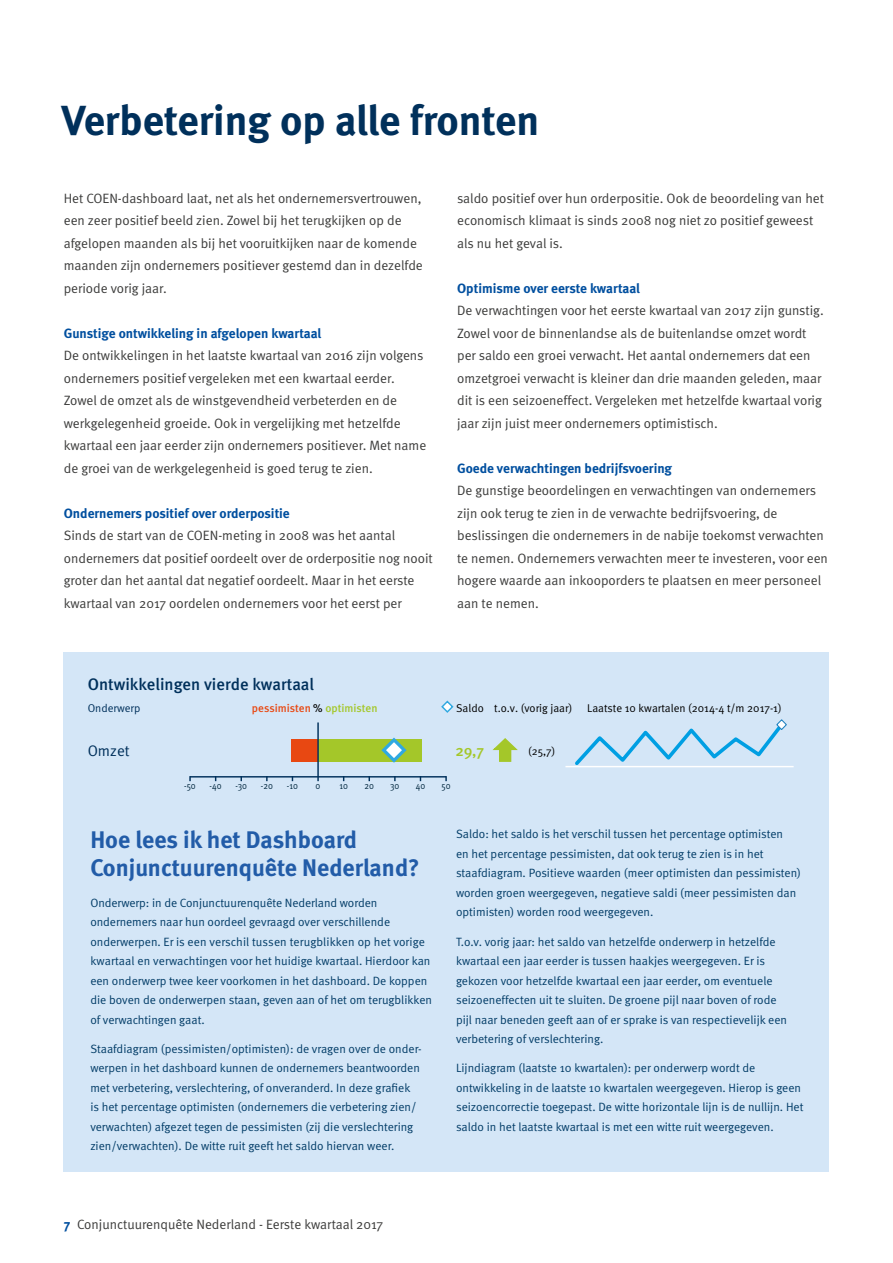
<style>
.page{position:relative;width:893px;height:1263px;background:#fff}
.page>*{position:absolute;margin:0;border:0;box-sizing:border-box;transform-origin:0 0}
.t1{font:700 42px "Meta";color:#00305b}
.t2{font:700 24px/27.5px "Meta";color:#225ca8}
.t3{font:500 16.65px "Meta";color:#00305b}
.t4{font:500 15.45px "Meta";color:#a4c729}
.t5{font:15.3px "Meta Normal";color:#00305b}
.t6{font:13.5px/22.5px "Meta Normal";color:#3c3c3b}
.t7{font:700 13.5px "Meta";color:#004f9f}
.t8{font:12px/19.5px "Meta Normal";color:#033d68}
.t9{font:11.25px "Meta Normal";color:#000}
.t10{font:500 11.25px "Meta";color:#e84812}
.t11{font:11.25px "Meta Normal";color:#00305b}
.t12{font:11.1px "Meta Normal";color:#000}
.t13{font:9.6px "Meta Normal";color:#00263d;scale:.9 1}
.s1{color:#000}
.s2{color:#a4c729}
.s3{font-family:"Meta";font-weight:700;color:#004f9f}
</style>
<div class="page">
<div style="left:64px;top:653px;width:765px;height:519px;background:#d4e6f7"></div>
<svg style="left:441px;top:700px;width:13px;height:13px"></svg>
<svg style="left:492px;top:738px;width:26px;height:24px"></svg>
<hr style="left:190px;top:776px;width:256px;height:1px;background:#00305b">
<div style="left:319px;top:739px;width:103px;height:22px;background:#a4c729"></div>
<div style="left:291px;top:739px;width:27px;height:22px;background:#e84812"></div>
<hr style="left:317px;top:722px;width:2px;height:55px;background:#00305b">
<hr style="left:565px;top:766px;width:229px;height:1px;background:#fff">
<svg style="left:572px;top:719px;width:216px;height:49px"></svg>
<svg style="left:379px;top:737px;width:30px;height:26px"></svg>
<h1 class="t1" style="left:62px;top:95px;width:479px">Verbetering op alle fronten</h1>
<p class="t6" style="left:64px;top:186px;width:361px">Het COEN-dashboard laat, net als het ondernemersvertrouwen, een zeer positief beeld zien. Zowel bij het terugkijken op de afgelopen maanden als bij het vooruitkijken naar de komende maanden zijn ondernemers positiever gestemd dan in dezelfde periode vorig jaar.</p>
<p class="t7" style="left:64px;top:325px;width:259px">Gunstige ontwikkeling in afgelopen kwartaal</p>
<p class="t6" style="left:64px;top:344px;width:364px">De ontwikkelingen in het laatste kwartaal van 2016 zijn volgens ondernemers positief vergeleken met een kwartaal eerder.<br>Zowel de omzet als de winstgevendheid verbeterden en de werkgelegenheid groeide. Ook in vergelijking met hetzelfde kwartaal een jaar eerder zijn ondernemers positiever. Met name de groei van de werkgelegenheid is goed terug te zien.</p>
<p class="t7" style="left:64px;top:505px;width:228px">Ondernemers positief over orderpositie</p>
<p class="t6" style="left:64px;top:524px;width:371px">Sinds de start van de COEN-meting in 2008 was het aantal ondernemers dat positief oordeelt over de orderpositie nog nooit groter dan het aantal dat negatief oordeelt. Maar in het eerste kwartaal van 2017 oordelen ondernemers voor het eerst per</p>
<p class="t6" style="left:457px;top:186px;width:368px">saldo positief over hun orderpositie. Ook de beoordeling van het economisch klimaat is sinds 2008 nog niet zo positief geweest als nu het geval is.</p>
<p class="t7" style="left:457px;top:280px;width:184px">Optimisme over eerste kwartaal</p>
<p class="t6" style="left:457px;top:299px;width:368px">De verwachtingen voor het eerste kwartaal van 2017 zijn gunstig.<br>Zowel voor de binnenlandse als de buitenlandse omzet wordt per saldo een groei verwacht. Het aantal ondernemers dat een omzetgroei verwacht is kleiner dan drie maanden geleden, maar dit is een seizoeneffect. Vergeleken met hetzelfde kwartaal vorig jaar zijn juist meer ondernemers optimistisch.</p>
<p class="t7" style="left:457px;top:460px;width:216px">Goede verwachtingen bedrijfsvoering</p>
<p class="t6" style="left:457px;top:479px;width:372px">De gunstige beoordelingen en verwachtingen van ondernemers zijn ook terug te zien in de verwachte bedrijfsvoering, de beslissingen die ondernemers in de nabije toekomst verwachten te nemen. Ondernemers verwachten meer te investeren, voor een hogere waarde aan inkooporders te plaatsen en meer personeel aan te nemen.</p>
<p class="t3" style="left:88px;top:675px;width:228px">Ontwikkelingen vierde kwartaal</p>
<p class="t11" style="left:88px;top:702px;width:54px">Onderwerp</p>
<p class="t9" style="left:456px;top:702px;width:117px">Saldo t.o.v. (vorig jaar)</p>
<p class="t9" style="left:587px;top:702px;width:196px">Laatste 10 kwartalen (2014-4 t/m 2017-1)</p>
<p class="t10" style="left:252px;top:702px;width:127px">pessimisten <span class="s1">%</span> <span class="s2">optimisten</span></p>
<p class="t5" style="left:88px;top:742px;width:43px">Omzet</p>
<p class="t4" style="left:456px;top:742px;width:30px">29,7</p>
<p class="t12" style="left:528px;top:744px;width:28px">(25,7)</p>
<p class="t13" style="left:184px;top:780px;width:14px">-50</p>
<p class="t13" style="left:210px;top:780px;width:15px">-40</p>
<p class="t13" style="left:235px;top:780px;width:15px">-30</p>
<p class="t13" style="left:261px;top:780px;width:15px">-20</p>
<p class="t13" style="left:287px;top:780px;width:14px">-10</p>
<p class="t13" style="left:316px;top:780px;width:7px">0</p>
<p class="t13" style="left:339px;top:780px;width:11px">10</p>
<p class="t13" style="left:364px;top:780px;width:12px">20</p>
<p class="t13" style="left:390px;top:780px;width:12px">30</p>
<p class="t13" style="left:416px;top:780px;width:12px">40</p>
<p class="t13" style="left:441px;top:780px;width:12px">50</p>
<h2 class="t2" style="left:90px;top:826px;width:331px">Hoe lees ik het Dashboard<br>Conjunctuurenquête Nederland?</h2>
<p class="t8" style="left:90px;top:892px;width:343px">Onderwerp: in de Conjunctuurenquête Nederland worden ondernemers naar hun oordeel gevraagd over verschillende onderwerpen. Er is een verschil tussen terugblikken op het vorige kwartaal en verwachtingen voor het huidige kwartaal. Hierdoor kan een onderwerp twee keer voorkomen in het dashboard. De koppen die boven de onderwerpen staan, geven aan of het om terugblikken of verwachtingen gaat.</p>
<p class="t8" style="left:90px;top:1039px;width:332px">Staafdiagram (pessimisten/optimisten): de vragen over de onder&shy;werpen in het dashboard kunnen de ondernemers beantwoorden met verbetering, verslechtering, of onveranderd. In deze grafiek is het percentage optimisten (ondernemers die verbetering zien/ verwachten) afgezet tegen de pessimisten (zij die verslechtering zien/verwachten). De witte ruit geeft het saldo hiervan weer.</p>
<p class="t8" style="left:456px;top:824px;width:346px">Saldo: het saldo is het verschil tussen het percentage optimisten<br>en het percentage pessimisten, dat ook terug te zien is in het staafdiagram. Positieve waarden (meer optimisten dan pessimisten) worden groen weergegeven, negatieve saldi (meer pessimisten dan optimisten) worden rood weergegeven.</p>
<p class="t8" style="left:456px;top:931px;width:333px">T.o.v. vorig jaar: het saldo van hetzelfde onderwerp in hetzelfde kwartaal een jaar eerder is tussen haakjes weergegeven. Er is gekozen voor hetzelfde kwartaal een jaar eerder, om eventuele seizoeneffecten uit te sluiten. De groene pijl naar boven of rode pijl naar beneden geeft aan of er sprake is van respectievelijk een verbetering of verslechtering.</p>
<p class="t8" style="left:456px;top:1058px;width:349px">Lijndiagram (laatste 10 kwartalen): per onderwerp wordt de ontwikkeling in de laatste 10 kwartalen weergegeven. Hierop is geen seizoencorrectie toegepast. De witte horizontale lijn is de nullijn. Het saldo in het laatste kwartaal is met een witte ruit weergegeven.</p>
<p class="t6" style="left:64px;top:1213px;width:321px"><span class="s3">7</span> Conjunctuurenquête Nederland - Eerste kwartaal 2017</p>
</div>
